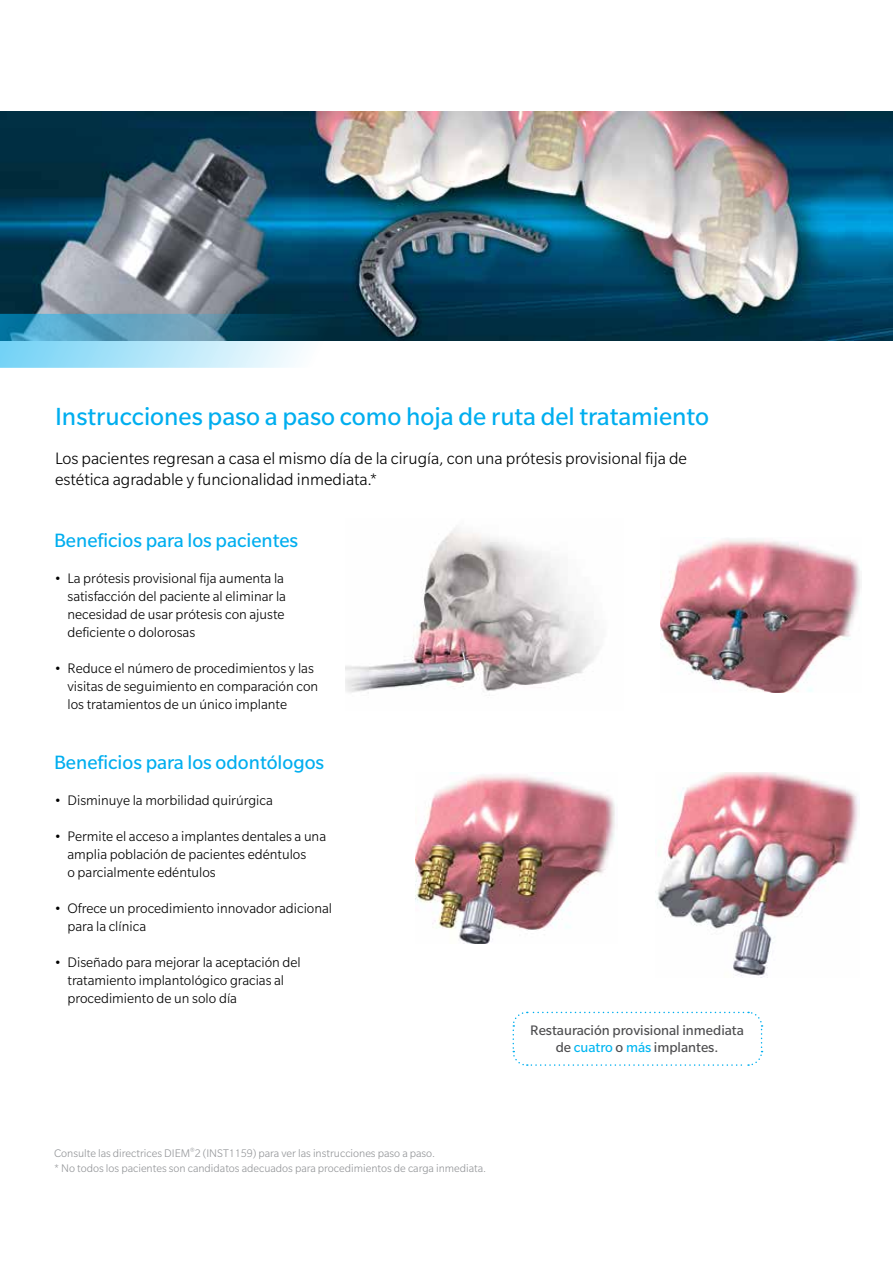
<style>
.page{position:relative;width:893px;height:1263px;background:#fff}
.page>*{position:absolute;margin:0;border:0;box-sizing:border-box;transform-origin:0 0}
.t1{font:27px "Slate Pro";color:#00aeef}
.t2{font:21px "Slate Pro";color:#00aeef}
.t3{font:300 18px/21px "Slate Pro";color:#000}
.t4{font:300 15px/18px "Slate Pro";color:#000}
.t5{font:15px/16.5px "Slate Pro";color:#4d4d4f;text-align:center}
.t6{font:300 12px/15px "Slate Pro";color:#939598}
.s1{color:#00b6f1}
</style>
<div class="page">
<img style="left:0;top:111px;width:893px;height:230px">
<svg style="left:512px;top:1011px;width:251px;height:55px"></svg>
<svg style="left:0;top:314px;width:731px;height:54px"></svg>
<img style="left:345px;top:528px;width:255px;height:165px">
<img style="left:661px;top:538px;width:200px;height:154px">
<img style="left:657px;top:772px;width:201px;height:206px">
<img style="left:416px;top:775px;width:199px;height:168px">
<h1 class="t1" style="left:55px;top:402px;width:656px">Instrucciones paso a paso como hoja de ruta del tratamiento</h1>
<p class="t3" style="left:55px;top:447px;width:633px">Los pacientes regresan a casa el mismo día de la cirugía, con una prótesis provisional fija de estética agradable y funcionalidad inmediata.*</p>
<h2 class="t2" style="left:54px;top:529px;width:246px">Beneficios para los pacientes</h2>
<p class="t4" style="left:68px;top:569px;width:220px;text-indent:-14px">• La prótesis provisional fija aumenta la satisfacción del paciente al eliminar la necesidad de usar prótesis con ajuste deficiente o dolorosas</p>
<p class="t4" style="left:68px;top:659px;width:252px;text-indent:-14px">• Reduce el número de procedimientos y las visitas de seguimiento en comparación con los tratamientos de un único implante</p>
<h2 class="t2" style="left:54px;top:751px;width:272px">Beneficios para los odontólogos</h2>
<p class="t4" style="left:54px;top:791px;width:220px">• Disminuye la morbilidad quirúrgica</p>
<p class="t4" style="left:68px;top:827px;width:260px;text-indent:-14px">• Permite el acceso a implantes dentales a una amplia población de pacientes edéntulos<br>o parcialmente edéntulos</p>
<p class="t4" style="left:68px;top:899px;width:266px;text-indent:-14px">• Ofrece un procedimiento innovador adicional para la clínica</p>
<p class="t4" style="left:68px;top:953px;width:235px;text-indent:-14px">• Diseñado para mejorar la aceptación del tratamiento implantológico gracias al procedimiento de un solo día</p>
<p class="t6" style="left:54px;top:1145px;width:434px">Consulte las directrices DIEM<sup>®</sup>2 (INST1159) para ver las instrucciones paso a paso.<br>* No todos los pacientes son candidatos adecuados para procedimientos de carga inmediata.</p>
<p class="t5" style="left:530px;top:1022px;width:215px">Restauración provisional inmediata de <span class="s1">cuatro</span> o <span class="s1">más</span> implantes.</p>
</div>
